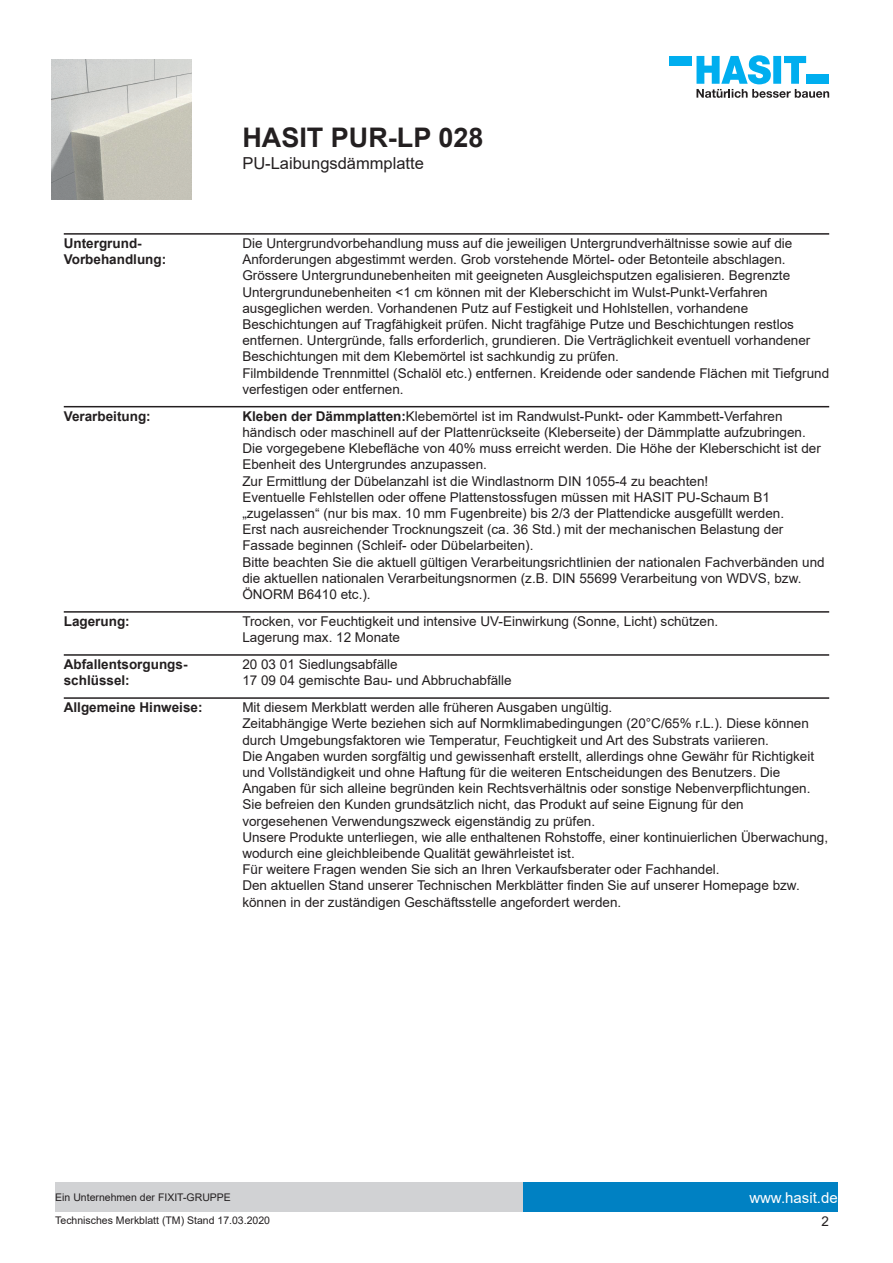
<style>
.page{position:relative;width:893px;height:1263px;background:#fff}
.page>*{position:absolute;margin:0;border:0;box-sizing:border-box;transform-origin:0 0}
.t1{font:700 27px "Arial";color:#231f20}
.t2{font:16.5px "Arial";color:#231f20}
.t3{font:15px "Arial";color:#fff}
.t4{font:13.5px/16.2px "Arial";color:#231f20}
.t5{font:700 13.5px/16.2px "Arial";color:#231f20}
.t6{font:10.5px "Arial";color:#231f20}
.s1{font-weight:700}
</style>
<div class="page">
<img style="left:51px;top:60px;width:140px;height:140px">
<div style="left:669px;top:56px;width:23px;height:10px;background:#00aeef"></div>
<svg style="left:696px;top:55px;width:133px;height:43px"></svg>
<div style="left:523px;top:1182px;width:315px;height:30px;background:#0081c3"></div>
<div style="left:55px;top:1182px;width:468px;height:30px;background:#d1d2d4"></div>
<hr style="left:64px;top:233px;width:765px;height:2px;background:#231f20">
<hr style="left:64px;top:406px;width:765px;height:1px;background:#231f20">
<hr style="left:64px;top:611px;width:765px;height:2px;background:#231f20">
<hr style="left:64px;top:654px;width:765px;height:2px;background:#231f20">
<hr style="left:64px;top:697px;width:765px;height:2px;background:#231f20">
<h1 class="t1" style="left:242px;top:119px;width:243px">HASIT PUR-LP 028</h1>
<p class="t2" style="left:242px;top:152px;width:183px">PU-Laibungsdämmplatte</p>
<p class="t5" style="left:64px;top:235px;width:104px">Untergrund-<br>Vorbehandlung:</p>
<p class="t4" style="left:242px;top:235px;width:588px">Die Untergrundvorbehandlung muss auf die jeweiligen Untergrundverhältnisse sowie auf die Anforderungen abgestimmt werden. Grob vorstehende Mörtel- oder Betonteile abschlagen.<br>Grössere Untergrundunebenheiten mit geeigneten Ausgleichsputzen egalisieren. Begrenzte Untergrundunebenheiten &lt;1 cm können mit der Kleberschicht im Wulst-Punkt-Verfahren ausgeglichen werden. Vorhandenen Putz auf Festigkeit und Hohlstellen, vorhandene Beschichtungen auf Tragfähigkeit prüfen. Nicht tragfähige Putze und Beschichtungen restlos entfernen. Untergründe, falls erforderlich, grundieren. Die Verträglichkeit eventuell vorhandener Beschichtungen mit dem Klebemörtel ist sachkundig zu prüfen.<br>Filmbildende Trennmittel (Schalöl etc.) entfernen. Kreidende oder sandende Flächen mit Tiefgrund verfestigen oder entfernen.</p>
<p class="t5" style="left:64px;top:408px;width:89px">Verarbeitung:</p>
<p class="t4" style="left:242px;top:408px;width:584px"><span class="s1">Kleben der Dämmplatten:</span>Klebemörtel ist im Randwulst-Punkt- oder Kammbett-Verfahren händisch oder maschinell auf der Plattenrückseite (Kleberseite) der Dämmplatte aufzubringen.<br>Die vorgegebene Klebefläche von 40% muss erreicht werden. Die Höhe der Kleberschicht ist der Ebenheit des Untergrundes anzupassen.<br>Zur Ermittlung der Dübelanzahl ist die Windlastnorm DIN 1055-4 zu beachten!<br>Eventuelle Fehlstellen oder offene Plattenstossfugen müssen mit HASIT PU-Schaum B1 „zugelassen“ (nur bis max. 10 mm Fugenbreite) bis 2/3 der Plattendicke ausgefüllt werden.<br>Erst nach ausreichender Trocknungszeit (ca. 36 Std.) mit der mechanischen Belastung der Fassade beginnen (Schleif- oder Dübelarbeiten).<br>Bitte beachten Sie die aktuell gültigen Verarbeitungsrichtlinien der nationalen Fachverbänden und die aktuellen nationalen Verarbeitungsnormen (z.B. DIN 55699 Verarbeitung von WDVS, bzw.<br>ÖNORM B6410 etc.).</p>
<p class="t5" style="left:64px;top:613px;width:68px">Lagerung:</p>
<p class="t4" style="left:242px;top:613px;width:477px">Trocken, vor Feuchtigkeit und intensive UV-Einwirkung (Sonne, Licht) schützen.<br>Lagerung max. 12 Monate</p>
<p class="t5" style="left:64px;top:656px;width:125px">Abfallentsorgungs&shy;schlüssel:</p>
<p class="t4" style="left:242px;top:656px;width:271px">20 03 01 Siedlungsabfälle<br>17 09 04 gemischte Bau- und Abbruchabfälle</p>
<p class="t5" style="left:64px;top:699px;width:140px">Allgemeine Hinweise:</p>
<p class="t4" style="left:242px;top:699px;width:587px">Mit diesem Merkblatt werden alle früheren Ausgaben ungültig.<br>Zeitabhängige Werte beziehen sich auf Normklimabedingungen (20°C/65% r.L.). Diese können durch Umgebungsfaktoren wie Temperatur, Feuchtigkeit und Art des Substrats variieren.<br>Die Angaben wurden sorgfältig und gewissenhaft erstellt, allerdings ohne Gewähr für Richtigkeit und Vollständigkeit und ohne Haftung für die weiteren Entscheidungen des Benutzers. Die Angaben für sich alleine begründen kein Rechtsverhältnis oder sonstige Nebenverpflichtungen.<br>Sie befreien den Kunden grundsätzlich nicht, das Produkt auf seine Eignung für den vorgesehenen Verwendungszweck eigenständig zu prüfen.<br>Unsere Produkte unterliegen, wie alle enthaltenen Rohstoffe, einer kontinuierlichen Überwachung, wodurch eine gleichbleibende Qualität gewährleistet ist.<br>Für weitere Fragen wenden Sie sich an Ihren Verkaufsberater oder Fachhandel.<br>Den aktuellen Stand unserer Technischen Merkblätter finden Sie auf unserer Homepage bzw. können in der zuständigen Geschäftsstelle angefordert werden.</p>
<p class="t6" style="left:55px;top:1190px;width:177px">Ein Unternehmen der FIXIT-GRUPPE</p>
<p class="t3" style="left:749px;top:1187px;width:90px">www.hasit.de</p>
<p class="t6" style="left:55px;top:1213px;width:216px">Technisches Merkblatt (TM) Stand 17.03.2020</p>
<p class="t4" style="left:821px;top:1213px;width:9px">2</p>
</div>
